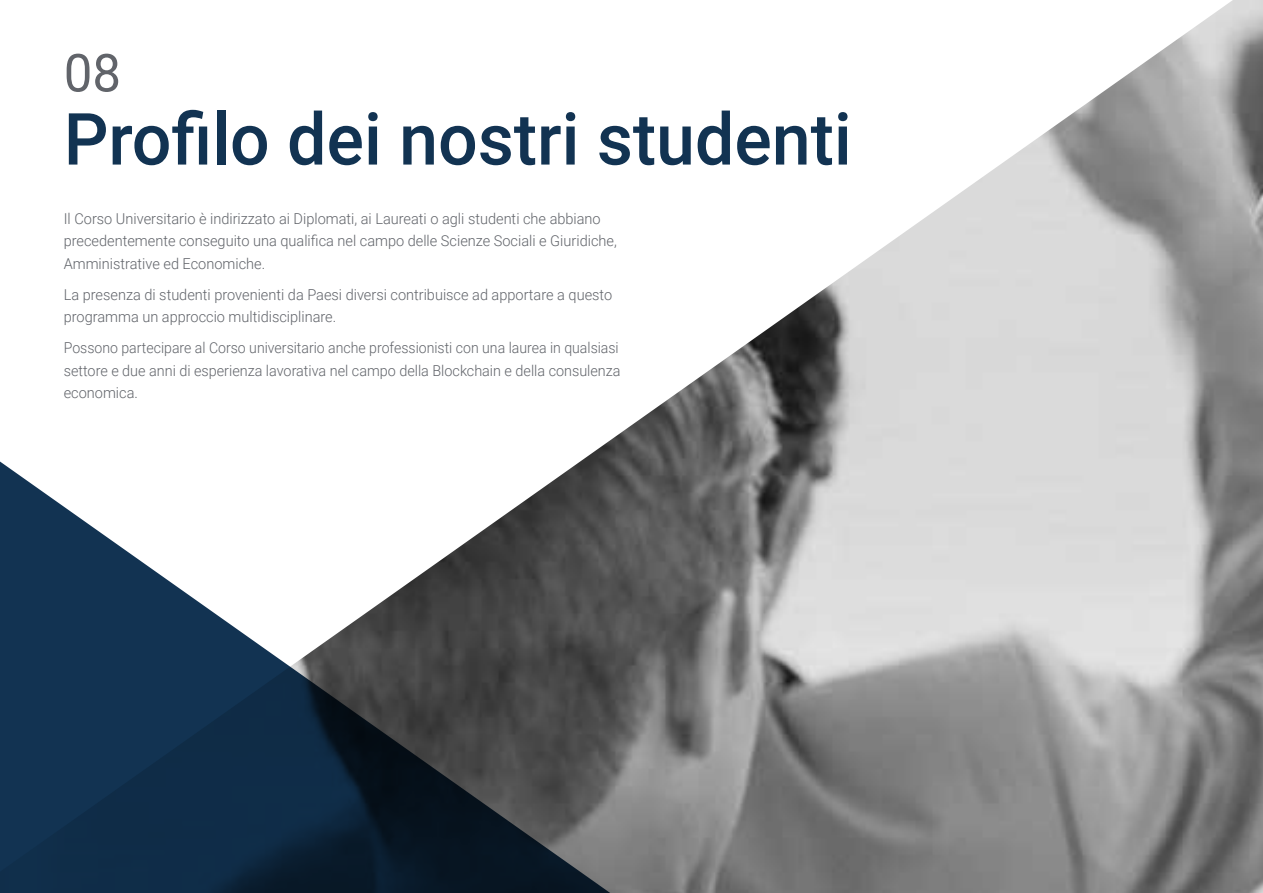
<style>
.page{position:relative;width:1263px;height:893px;background:#fff}
.page>*{position:absolute;margin:0;border:0;box-sizing:border-box;transform-origin:0 0}
.t1{font:500 72px "Roboto";color:#123352}
.t2{font:52.5px "Roboto";color:#61646a}
.t3{font:300 15px/22.5px "Roboto";color:#61646a}
.t4{font:300 15px/22.5px "Roboto";color:#61646a;text-align:justify;scale:.94 1}
</style>
<div class="page">
<img style="left:602px;top:0;width:661px;height:893px">
<svg style="left:0;top:446px;width:640px;height:447px"></svg>
<h2 class="t2" style="left:64px;top:36px;width:59px">08</h2>
<h1 class="t1" style="left:64px;top:89px;width:789px">Profilo dei nostri studenti</h1>
<p class="t3" style="left:64px;top:207px;width:554px">Il Corso Universitario è indirizzato ai Diplomati, ai Laureati o agli studenti che abbiano precedentemente conseguito una qualifica nel campo delle Scienze Sociali e Giuridiche,<br>Amministrative ed Economiche.</p>
<p class="t3" style="left:64px;top:283px;width:550px">La presenza di studenti provenienti da Paesi diversi contribuisce ad apportare a questo programma un approccio multidisciplinare.</p>
<p class="t4" style="left:64px;top:336px;width:594px">Possono partecipare al Corso universitario anche professionisti con una laurea in qualsiasi settore e due anni di esperienza lavorativa nel campo della Blockchain e della consulenza economica.</p>
</div>
